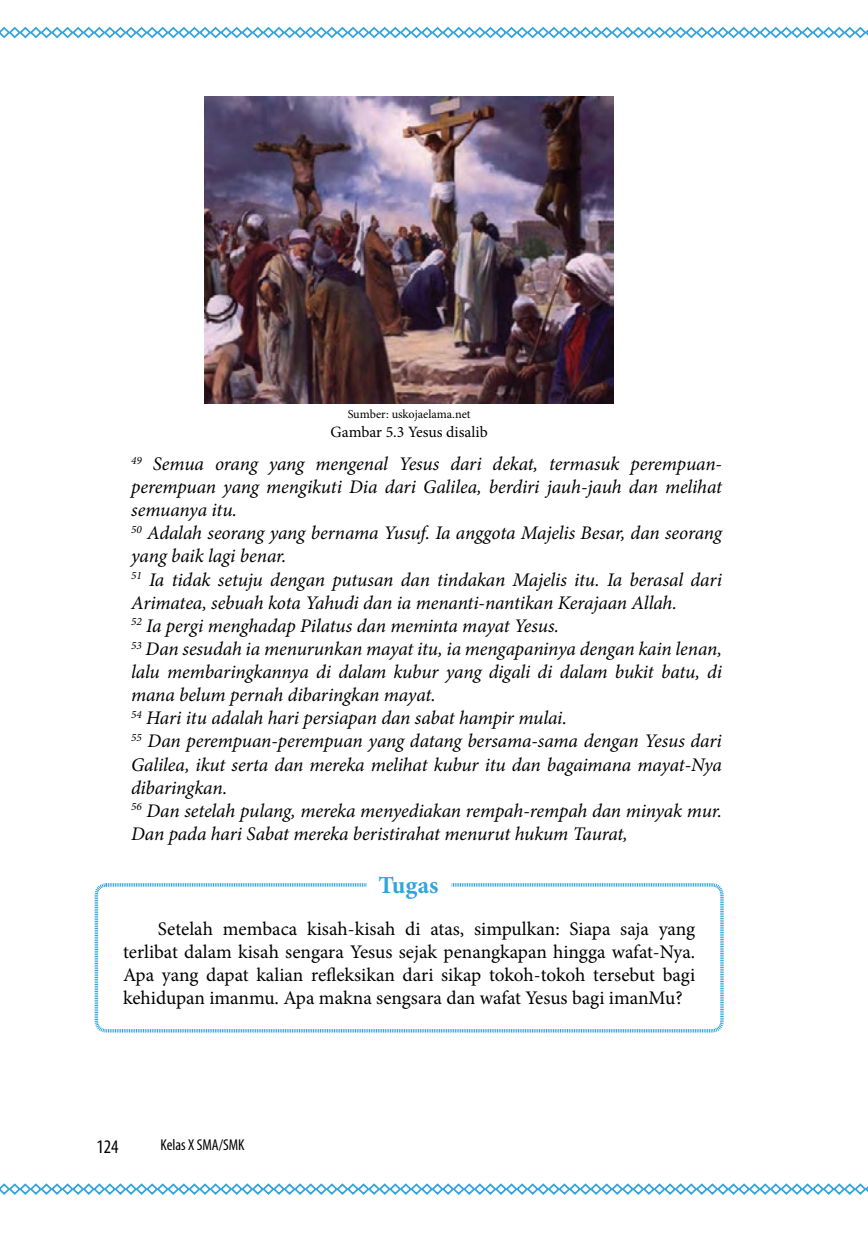
<style>
.page{position:relative;width:868px;height:1235px;background:#fff}
.page>*{position:absolute;margin:0;border:0;box-sizing:border-box;transform-origin:0 0}
.t1{font:700 24.5px "Minion Pro";color:#31a4dd}
.t2{font:italic 19.25px/23.1px "Minion Pro";letter-spacing:-.01em;color:#000}
.t3{font:19.25px/23.1px "Minion Pro";letter-spacing:-.005em;color:#000;text-align:justify}
.t4{font:condensed 19.25px "Myriad Pro";color:#000}
.t5{font:15.75px "Minion Pro";letter-spacing:-.005em;color:#000}
.t6{font:condensed 15.75px "Myriad Pro";color:#000}
.t7{font:12.25px "Minion Pro";letter-spacing:-.005em;color:#000}
</style>
<div class="page">
<svg style="left:0;top:26px;width:867px;height:13px"></svg>
<svg style="left:0;top:1183px;width:867px;height:12px"></svg>
<img style="left:204px;top:96px;width:409px;height:307px">
<svg style="left:94px;top:883px;width:630px;height:150px"></svg>
<div style="left:367px;top:863px;width:84px;height:42px;background:#fff;border-radius:10px"></div>
<p class="t7" style="left:347px;top:406px;width:124px">Sumber: uskojaelama.net</p>
<p class="t5" style="left:330px;top:421px;width:158px">Gambar 5.3 Yesus disalib</p>
<p class="t2" style="left:131px;top:452px;width:592px"><sup>49</sup> Semua orang yang mengenal Yesus dari dekat, termasuk perempuan&shy;perempuan yang mengikuti Dia dari Galilea, berdiri jauh-jauh dan melihat semuanya itu.<br><sup>50</sup> Adalah seorang yang bernama Yusuf. Ia anggota Majelis Besar, dan seorang yang baik lagi benar.<br><sup>51</sup> Ia tidak setuju dengan putusan dan tindakan Majelis itu. Ia berasal dari Arimatea, sebuah kota Yahudi dan ia menanti-nantikan Kerajaan Allah.<br><sup>52</sup> Ia pergi menghadap Pilatus dan meminta mayat Yesus.<br><sup>53</sup> Dan sesudah ia menurunkan mayat itu, ia mengapaninya dengan kain lenan, lalu membaringkannya di dalam kubur yang digali di dalam bukit batu, di mana belum pernah dibaringkan mayat.<br><sup>54</sup> Hari itu adalah hari persiapan dan sabat hampir mulai.<br><sup>55</sup> Dan perempuan-perempuan yang datang bersama-sama dengan Yesus dari Galilea, ikut serta dan mereka melihat kubur itu dan bagaimana mayat-Nya dibaringkan.<br><sup>56</sup> Dan setelah pulang, mereka menyediakan rempah-rempah dan minyak mur.<br>Dan pada hari Sabat mereka beristirahat menurut hukum Taurat,</p>
<p class="t1" style="left:378px;top:867px;width:61px">Tugas</p>
<p class="t3" style="left:123px;top:917px;width:573px;text-indent:35px">Setelah membaca kisah-kisah di atas, simpulkan: Siapa saja yang terlibat dalam kisah sengara Yesus sejak penangkapan hingga wafat-Nya.<br>Apa yang dapat kalian refleksikan dari sikap tokoh-tokoh tersebut bagi kehidupan imanmu. Apa makna sengsara dan wafat Yesus bagi imanMu?</p>
<p class="t4" style="left:96px;top:1134px;width:24px">124</p>
<p class="t6" style="left:160px;top:1135px;width:86px">Kelas X SMA/SMK</p>
</div>
